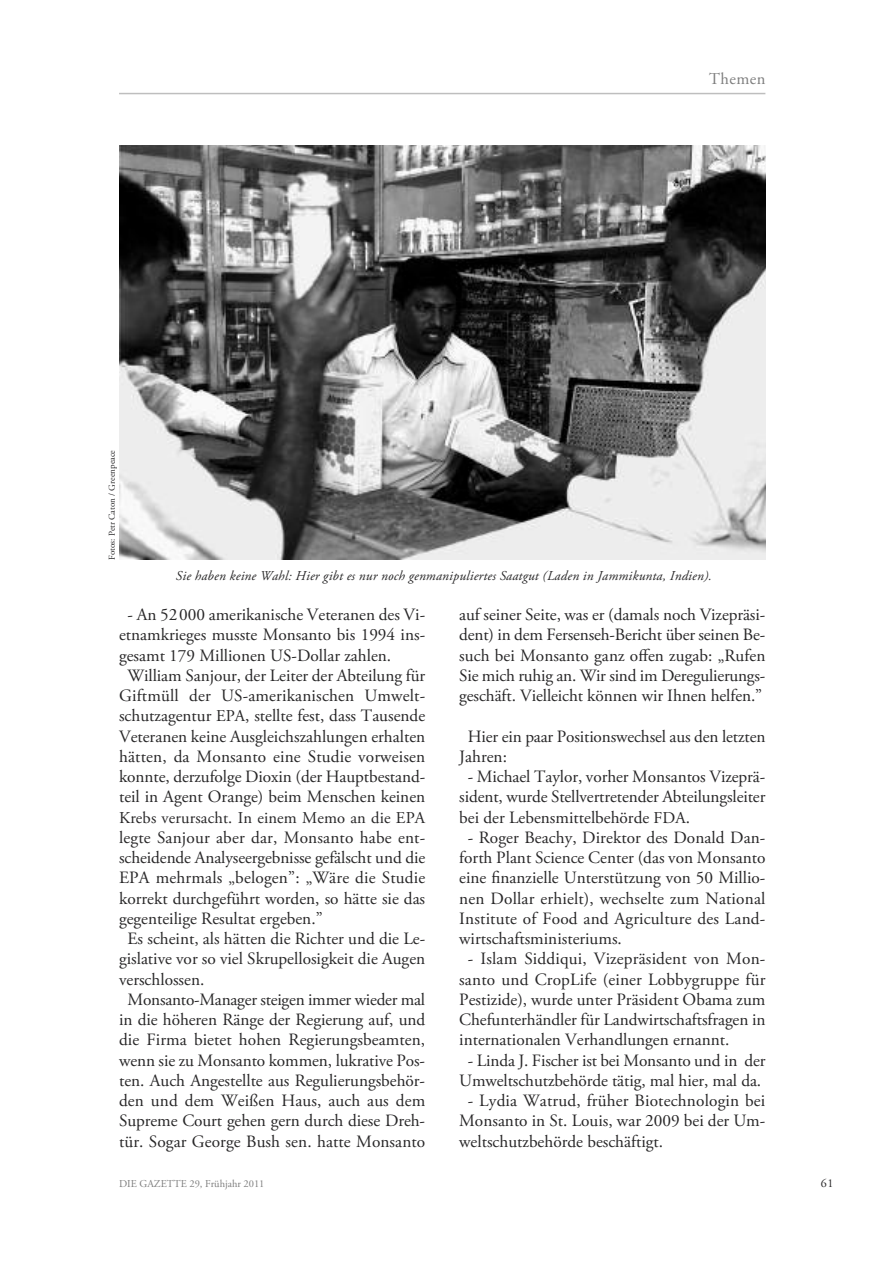
<style>
.page{position:relative;width:893px;height:1263px;background:#fff}
.page>*{position:absolute;margin:0;border:0;box-sizing:border-box;transform-origin:0 0}
.t1{font:17.25px/20.2px "Adobe Garamond Pro";color:#272627;text-align:justify}
.t2{font:16.5px "Adobe Garamond Pro";letter-spacing:.01em;color:#272627}
.t3{font:16.5px "Adobe Garamond Pro";letter-spacing:.025em;color:#7d7d7d}
.t4{font:italic 13.5px "Adobe Garamond Pro";letter-spacing:.015em;color:#272627}
.t5{font:12px "Adobe Garamond Pro";color:#272627}
.t6{font:10.5px "Adobe Garamond Pro";color:#7d7d7d}
.t7{font:9px "Adobe Garamond Pro";color:#272627}
.s1{font-size:16.5px}
</style>
<div class="page">
<img style="left:119px;top:145px;width:646px;height:414px">
<hr style="left:119px;top:93px;width:646px;height:1px;background:#bebebe">
<p class="t3" style="left:709px;top:72px;width:58px">Themen</p>
<p class="t7" style="left:108px;top:560px;width:111px;rotate:-90deg">Fotos: Petr Caton / Greenpeace</p>
<p class="t4" style="left:176px;top:570px;width:538px">Sie haben keine Wahl: Hier gibt es nur noch genmanipuliertes Saatgut (Laden in Jammikunta, Indien).</p>
<p class="t1" style="left:128px;top:606px;width:299px">- An 52000 amerikanische Veteranen des Vi-</p>
<p class="t1" style="left:119px;top:626px;width:308px">etnamkrieges musste Monsanto bis 1994 ins-</p>
<p class="t1" style="left:119px;top:646px;width:274px">gesamt 179 Millionen US-Dollar zahlen.</p>
<p class="t1" style="left:128px;top:667px;width:299px">William Sanjour, der Leiter der Abteilung für</p>
<p class="t1" style="left:119px;top:687px;width:308px">Giftmüll der US-amerikanischen Umwelt-</p>
<p class="t1" style="left:119px;top:707px;width:308px">schutzagentur <span class="s1">EPA</span>, stellte fest, dass Tausende</p>
<p class="t1" style="left:119px;top:727px;width:308px">Veteranen keine Ausgleichszahlungen erhalten</p>
<p class="t1" style="left:119px;top:748px;width:308px">hätten, da Monsanto eine Studie vorweisen</p>
<p class="t1" style="left:119px;top:768px;width:308px">konnte, derzufolge Dioxin (der Hauptbestand-</p>
<p class="t1" style="left:119px;top:788px;width:308px">teil in Agent Orange) beim Menschen keinen</p>
<p class="t2" style="left:119px;top:811px;width:308px">Krebs verursacht. In einem Memo an die EPA</p>
<p class="t1" style="left:119px;top:829px;width:308px">legte Sanjour aber dar, Monsanto habe ent-</p>
<p class="t1" style="left:119px;top:849px;width:308px">scheidende Analyseergebnisse gefälscht und die</p>
<p class="t1" style="left:119px;top:869px;width:308px">EPA mehrmals „belogen”: „Wäre die Studie</p>
<p class="t1" style="left:119px;top:889px;width:308px">korrekt durchgeführt worden, so hätte sie das</p>
<p class="t1" style="left:119px;top:910px;width:205px">gegenteilige Resultat ergeben.”</p>
<p class="t1" style="left:128px;top:930px;width:299px">Es scheint, als hätten die Richter und die Le-</p>
<p class="t1" style="left:119px;top:950px;width:308px">gislative vor so viel Skrupellosigkeit die Augen</p>
<p class="t1" style="left:119px;top:970px;width:87px">verschlossen.</p>
<p class="t1" style="left:128px;top:991px;width:299px">Monsanto-Manager steigen immer wieder mal</p>
<p class="t1" style="left:119px;top:1011px;width:308px">in die höheren Ränge der Regierung auf, und</p>
<p class="t1" style="left:119px;top:1031px;width:308px">die Firma bietet hohen Regierungsbeamten,</p>
<p class="t1" style="left:119px;top:1051px;width:308px">wenn sie zu Monsanto kommen, lukrative Pos-</p>
<p class="t1" style="left:119px;top:1072px;width:308px">ten. Auch Angestellte aus Regulierungsbehör-</p>
<p class="t1" style="left:119px;top:1092px;width:308px">den und dem Weißen Haus, auch aus dem</p>
<p class="t1" style="left:119px;top:1112px;width:308px">Supreme Court gehen gern durch diese Dreh-</p>
<p class="t1" style="left:119px;top:1132px;width:308px">tür. Sogar George Bush sen. hatte Monsanto</p>
<p class="t6" style="left:119px;top:1180px;width:147px">DIE GAZETTE 29, Frühjahr 2011</p>
<p class="t5" style="left:821px;top:1178px;width:14px">61</p>
<p class="t1" style="left:459px;top:606px;width:308px">auf seiner Seite, was er (damals noch Vizepräsi&shy;dent) in dem Fersenseh-Bericht über seinen Be&shy;such bei Monsanto ganz offen zugab: „Rufen Sie mich ruhig an. Wir sind im Deregulierungs&shy;geschäft. Vielleicht können wir Ihnen helfen.”</p>
<p class="t1" style="left:459px;top:727px;width:308px;text-indent:9px">Hier ein paar Positionswechsel aus den letzten<br>Jahren:</p>
<p class="t1" style="left:459px;top:768px;width:308px;text-indent:9px">- Michael Taylor, vorher Monsantos Vizeprä&shy;sident, wurde Stellvertretender Abteilungsleiter bei der Lebensmittelbehörde <span class="s1">FDA</span>.</p>
<p class="t1" style="left:459px;top:829px;width:308px;text-indent:9px">- Roger Beachy, Direktor des Donald Dan&shy;forth Plant Science Center (das von Monsanto eine finanzielle Unterstützung von 50 Millio&shy;nen Dollar erhielt), wechselte zum National Institute of Food and Agriculture des Land&shy;wirtschaftsministeriums.</p>
<p class="t1" style="left:459px;top:950px;width:308px;text-indent:9px">- Islam Siddiqui, Vizepräsident von Mon&shy;santo und CropLife (einer Lobbygruppe für Pestizide), wurde unter Präsident Obama zum Chefunterhändler für Landwirtschaftsfragen in internationalen Verhandlungen ernannt.</p>
<p class="t1" style="left:459px;top:1051px;width:308px;text-align:center">- Linda J. Fischer ist bei Monsanto und in der<br>Umweltschutzbehörde tätig, mal hier, mal da.</p>
<p class="t1" style="left:459px;top:1092px;width:308px;text-indent:9px">- Lydia Watrud, früher Biotechnologin bei Monsanto in St. Louis, war 2009 bei der Um&shy;weltschutzbehörde beschäftigt.</p>
</div>
